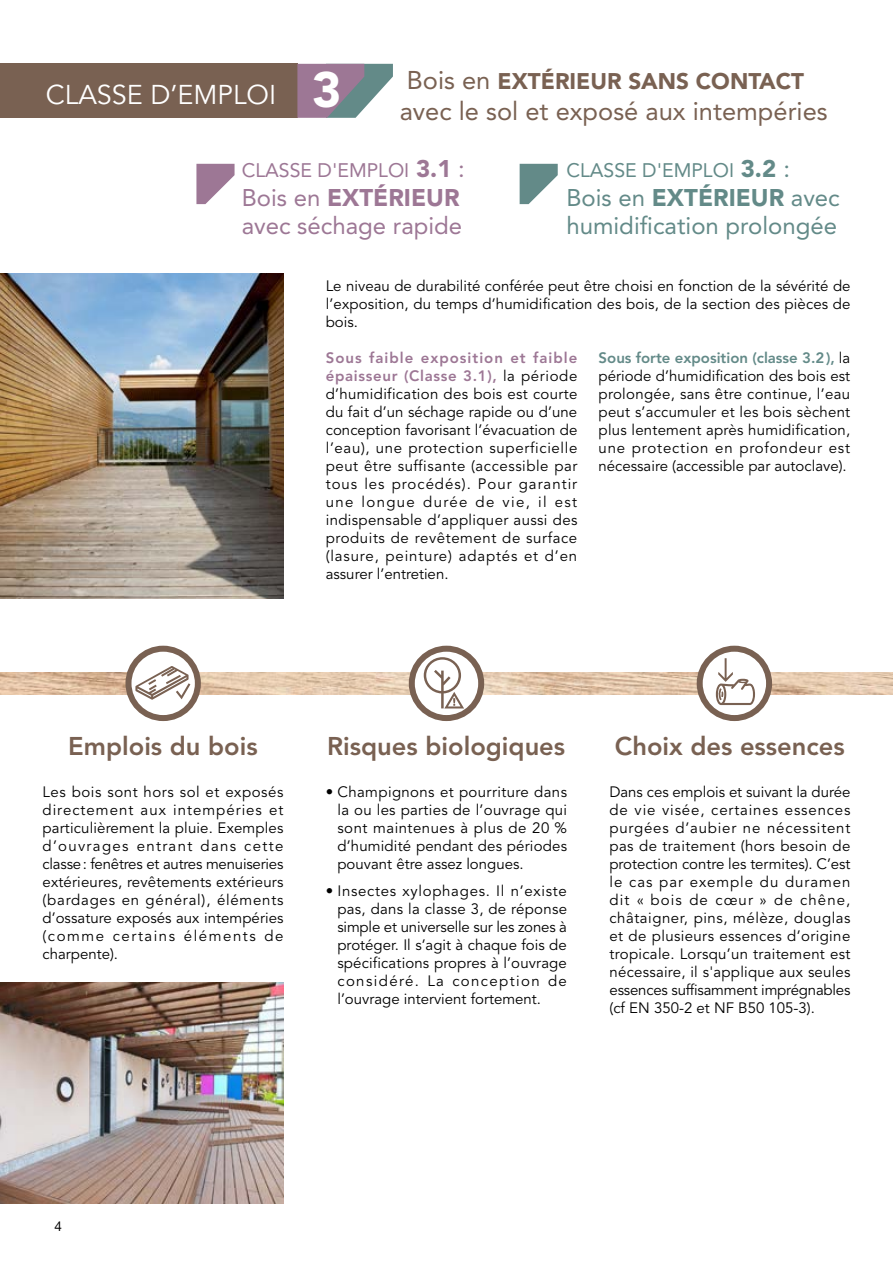
<style>
.page{position:relative;width:893px;height:1263px;background:#fff}
.page>*{position:absolute;margin:0;border:0;box-sizing:border-box;transform-origin:0 0}
.t1{font:900 49.5px "Avenir";color:#fff}
.t2{font:27px "Avenir";color:#fff}
.t3{font:800 25.5px "Avenir";color:#796152}
.t4{font:25.5px "Avenir";color:#796152}
.t5{font:24px/28.8px "Avenir";color:#638a88}
.t6{font:24px/28.8px "Avenir";color:#9d7795}
.t7{font:900 22.5px "Avenir";color:#796152}
.t8{font:19.5px "Avenir";color:#9d7795}
.t9{font:19.5px "Avenir";color:#638a88}
.t10{font:15px/18px "Avenir";letter-spacing:.005em;color:#000;text-align:justify}
.t11{font:13.5px "Helvetica Neue";color:#000}
.s1{font-weight:400;font-size:25.5px}
.s2{font-weight:900;font-size:24px}
.s3{font-size:24px}
.s4{font-weight:900}
.s5{font-weight:800;color:#9d7795}
.s6{font-weight:800;color:#638a88}
</style>
<div class="page">
<img style="left:0;top:273px;width:283px;height:325px">
<svg style="left:196px;top:164px;width:39px;height:40px"></svg>
<svg style="left:520px;top:164px;width:38px;height:40px"></svg>
<div style="left:0;top:64px;width:298px;height:54px;background:#796152"></div>
<img style="left:0;top:982px;width:283px;height:221px">
<img style="left:0;top:673px;width:893px;height:21px">
<svg style="left:128px;top:649px;width:70px;height:69px"></svg>
<div style="left:125px;top:646px;width:76px;height:75px;border:6px solid #796152;border-radius:50%"></div>
<svg style="left:412px;top:649px;width:69px;height:69px"></svg>
<div style="left:409px;top:646px;width:75px;height:75px;border:6px solid #796152;border-radius:50%"></div>
<svg style="left:700px;top:649px;width:69px;height:69px"></svg>
<div style="left:697px;top:646px;width:75px;height:75px;border:6px solid #796152;border-radius:50%"></div>
<svg style="left:716px;top:658px;width:39px;height:47px"></svg>
<svg style="left:424px;top:657px;width:40px;height:51px"></svg>
<svg style="left:135px;top:666px;width:55px;height:34px"></svg>
<svg style="left:297px;top:64px;width:96px;height:54px;background:#9a91a1"></svg>
<h3 class="t7" style="left:407px;top:62px;width:399px"><span class="s1">Bois en</span> EXTÉRIEUR SANS CONTACT</h3>
<h3 class="t4" style="left:400px;top:91px;width:430px">avec le sol et exposé aux intempéries</h3>
<h3 class="t8" style="left:242px;top:154px;width:225px">CLASSE D'EMPLOI <span class="s2">3.1</span> <span class="s3">:</span></h3>
<h3 class="t6" style="left:242px;top:182px;width:222px">Bois en <span class="s4">EXTÉRIEUR </span>avec séchage rapide</h3>
<h1 class="t1" style="left:312px;top:48px;width:31px">3</h1>
<h2 class="t2" style="left:46px;top:79px;width:232px">CLASSE D’EMPLOI</h2>
<h3 class="t9" style="left:566px;top:154px;width:225px">CLASSE D'EMPLOI <span class="s2">3.2</span> <span class="s3">:</span></h3>
<h3 class="t5" style="left:566px;top:182px;width:275px">Bois en <span class="s4">EXTÉRIEUR</span> avec humidification prolongée</h3>
<p class="t10" style="left:326px;top:277px;width:526px">Le niveau de durabilité conférée peut être choisi en fonction de la sévérité de l’exposition, du temps d’humidification des bois, de la section des pièces de bois.</p>
<p class="t10" style="left:326px;top:349px;width:253px"><span class="s5">Sous faible exposition et faible épaisseur (Classe 3.1),</span> la période d’humidification des bois est courte du fait d’un séchage rapide ou d’une conception favorisant l’évacuation de l’eau), une protection superficielle peut être suffisante (accessible par tous les procédés). Pour garantir une longue durée de vie, il est indispensable d’appliquer aussi des produits de revêtement de surface (lasure, peinture) adaptés et d’en assurer l’entretien.</p>
<p class="t10" style="left:599px;top:349px;width:253px"><span class="s6">Sous forte exposition (classe 3.2),</span> la période d’humidification des bois est prolongée, sans être continue, l’eau peut s’accumuler et les bois sèchent plus lentement après humidification, une protection en profondeur est nécessaire (accessible par autoclave).</p>
<h3 class="t3" style="left:68px;top:723px;width:191px">Emplois du bois</h3>
<h3 class="t3" style="left:327px;top:723px;width:240px">Risques biologiques</h3>
<h3 class="t3" style="left:615px;top:723px;width:231px">Choix des essences</h3>
<p class="t10" style="left:43px;top:783px;width:243px">Les bois sont hors sol et exposés directement aux intempéries et particulièrement la pluie. Exemples d’ouvrages entrant dans cette classe: fenêtres et autres menuiseries extérieures, revêtements extérieurs (bardages en général), éléments d’ossature exposés aux intempéries (comme certains éléments de charpente).</p>
<p class="t10" style="left:337px;top:783px;width:231px;text-indent:-12px">• Champignons et pourriture dans la ou les parties de l’ouvrage qui sont maintenues à plus de 20 % d’humidité pendant des périodes pouvant être assez longues.</p>
<p class="t10" style="left:337px;top:882px;width:231px;text-indent:-12px">• Insectes xylophages. Il n’existe pas, dans la classe 3, de réponse simple et universelle sur les zones à protéger. Il s’agit à chaque fois de spécifications propres à l’ouvrage considéré. La conception de l’ouvrage intervient fortement.</p>
<p class="t10" style="left:609px;top:783px;width:243px">Dans ces emplois et suivant la durée de vie visée, certaines essences purgées d’aubier ne nécessitent pas de traitement (hors besoin de protection contre les termites). C’est le cas par exemple du duramen dit « bois de cœur » de chêne, châtaigner, pins, mélèze, douglas et de plusieurs essences d’origine tropicale. Lorsqu’un traitement est nécessaire, il s'applique aux seules essences suffisamment imprégnables (cf EN 350-2 et NF B50 105-3).</p>
<p class="t11" style="left:54px;top:1218px;width:9px">4</p>
</div>
